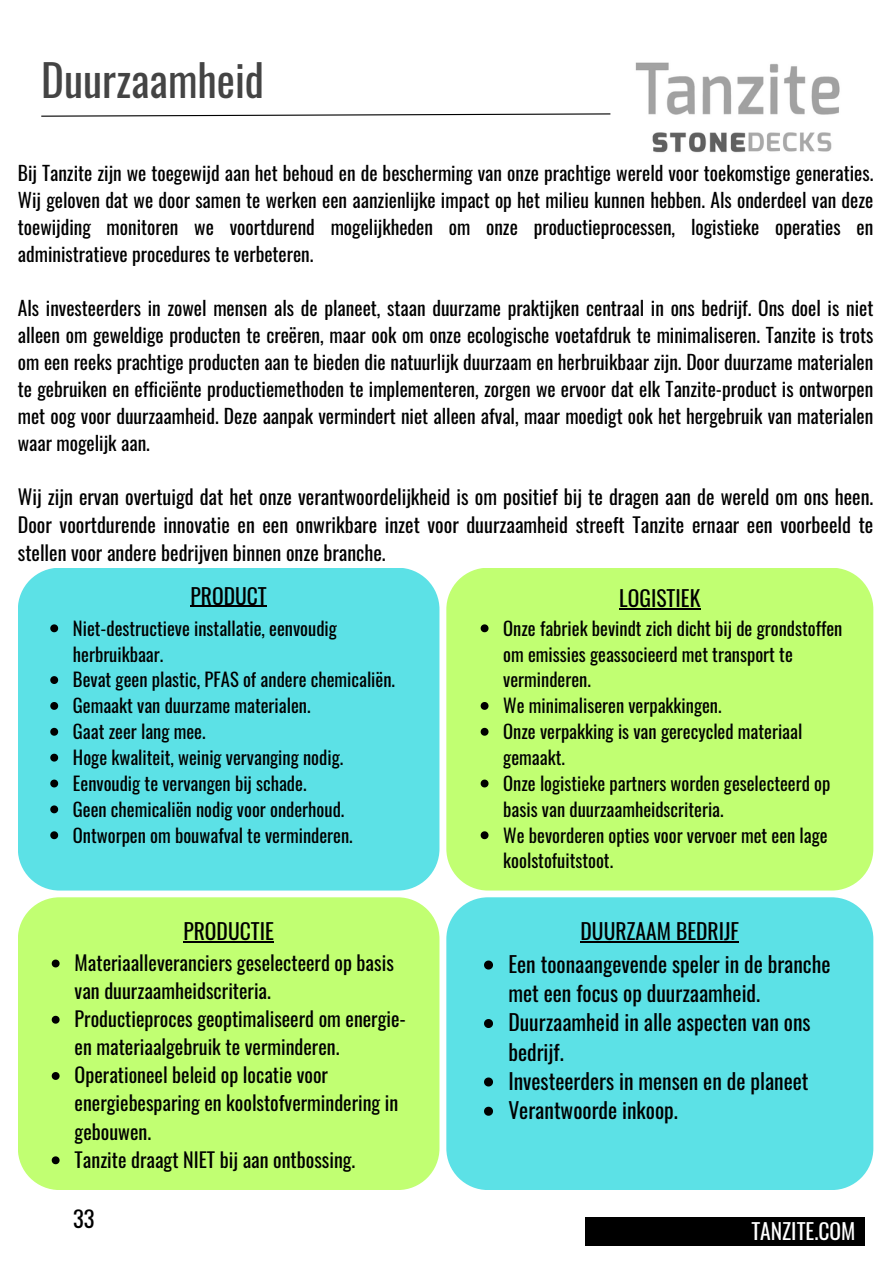
<style>
.page{position:relative;width:893px;height:1264px;background:#fff}
.page>*{position:absolute;margin:0;border:0;box-sizing:border-box;transform-origin:0 0}
.t1{font:43.35px "Oswald";color:#444}
.t2{font:22.5px "Oswald";color:#000}
.t3{font:21.6px/29.2px "Oswald";color:#000}
.t4{font:21.6px "Oswald";color:#fff}
.t5{font:20.1px/28px "Oswald";color:#000}
.t6{font:19.5px/27px "Oswald";color:#000;text-align:justify}
.t7{font:18.6px/25.8px "Oswald";color:#000}
</style>
<div class="page">
<div style="left:585px;top:1217px;width:279px;height:28px;background:#000"></div>
<img style="left:635px;top:62px;width:205px;height:91px">
<svg style="left:41px;top:113px;width:570px;height:4px"></svg>
<div style="left:446px;top:897px;width:427px;height:292px;background:#5ce1e6"></div>
<div style="left:446px;top:568px;width:427px;height:322px;background:#c1ff72"></div>
<div style="left:18px;top:568px;width:421px;height:322px;background:#5ce1e6"></div>
<div style="left:18px;top:897px;width:421px;height:292px;background:#c1ff72"></div>
<hr style="left:190px;top:606px;width:77px;height:1px;background:#000">
<hr style="left:619px;top:608px;width:81px;height:1px;background:#000">
<hr style="left:580px;top:941px;width:159px;height:1px;background:#000">
<hr style="left:183px;top:941px;width:91px;height:1px;background:#000">
<svg style="left:50px;top:624px;width:8px;height:8px"></svg>
<svg style="left:50px;top:676px;width:8px;height:8px"></svg>
<svg style="left:50px;top:702px;width:8px;height:8px"></svg>
<svg style="left:50px;top:727px;width:8px;height:8px"></svg>
<svg style="left:50px;top:753px;width:8px;height:8px"></svg>
<svg style="left:50px;top:779px;width:8px;height:8px"></svg>
<svg style="left:50px;top:805px;width:8px;height:8px"></svg>
<svg style="left:50px;top:831px;width:8px;height:8px"></svg>
<svg style="left:52px;top:959px;width:8px;height:8px"></svg>
<svg style="left:52px;top:1015px;width:8px;height:8px"></svg>
<svg style="left:52px;top:1072px;width:8px;height:7px"></svg>
<svg style="left:52px;top:1156px;width:8px;height:8px"></svg>
<svg style="left:484px;top:960px;width:9px;height:9px"></svg>
<svg style="left:484px;top:1019px;width:9px;height:9px"></svg>
<svg style="left:484px;top:1077px;width:9px;height:9px"></svg>
<svg style="left:484px;top:1106px;width:9px;height:9px"></svg>
<svg style="left:480px;top:624px;width:8px;height:8px"></svg>
<svg style="left:480px;top:702px;width:8px;height:8px"></svg>
<svg style="left:480px;top:727px;width:8px;height:8px"></svg>
<svg style="left:480px;top:779px;width:8px;height:8px"></svg>
<svg style="left:480px;top:831px;width:8px;height:8px"></svg>
<p class="t1" style="left:41px;top:46px;width:224px">Duurzaamheid</p>
<p class="t6" style="left:18px;top:159px;width:856px">Bij Tanzite zijn we toegewijd aan het behoud en de bescherming van onze prachtige wereld voor toekomstige generaties.<br>Wij geloven dat we door samen te werken een aanzienlijke impact op het milieu kunnen hebben. Als onderdeel van deze toewijding monitoren we voortdurend mogelijkheden om onze productieprocessen, logistieke operaties en administratieve procedures te verbeteren.</p>
<p class="t6" style="left:18px;top:294px;width:856px">Als investeerders in zowel mensen als de planeet, staan duurzame praktijken centraal in ons bedrijf. Ons doel is niet alleen om geweldige producten te creëren, maar ook om onze ecologische voetafdruk te minimaliseren. Tanzite is trots om een reeks prachtige producten aan te bieden die natuurlijk duurzaam en herbruikbaar zijn. Door duurzame materialen te gebruiken en efficiënte productiemethoden te implementeren, zorgen we ervoor dat elk Tanzite-product is ontworpen met oog voor duurzaamheid. Deze aanpak vermindert niet alleen afval, maar moedigt ook het hergebruik van materialen waar mogelijk aan.</p>
<p class="t5" style="left:18px;top:482px;width:856px;text-align:justify">Wij zijn ervan overtuigd dat het onze verantwoordelijkheid is om positief bij te dragen aan de wereld om ons heen.<br>Door voortdurende innovatie en een onwrikbare inzet voor duurzaamheid streeft Tanzite ernaar een voorbeeld te stellen voor andere bedrijven binnen onze branche.</p>
<p class="t3" style="left:190px;top:580px;width:78px">PRODUCT</p>
<p class="t3" style="left:619px;top:583px;width:83px">LOGISTIEK</p>
<p class="t7" style="left:73px;top:614px;width:265px">Niet-destructieve installatie, eenvoudig herbruikbaar.</p>
<p class="t7" style="left:73px;top:666px;width:323px">Bevat geen plastic, PFAS of andere chemicaliën.</p>
<p class="t7" style="left:73px;top:692px;width:239px">Gemaakt van duurzame materialen.</p>
<p class="t7" style="left:73px;top:717px;width:134px">Gaat zeer lang mee.</p>
<p class="t7" style="left:73px;top:743px;width:272px">Hoge kwaliteit, weinig vervanging nodig.</p>
<p class="t7" style="left:73px;top:769px;width:235px">Eenvoudig te vervangen bij schade.</p>
<p class="t7" style="left:73px;top:795px;width:273px">Geen chemicaliën nodig voor onderhoud.</p>
<p class="t7" style="left:73px;top:821px;width:281px">Ontworpen om bouwafval te verminderen.</p>
<p class="t7" style="left:503px;top:614px;width:340px">Onze fabriek bevindt zich dicht bij de grondstoffen om emissies geassocieerd met transport te verminderen.</p>
<p class="t7" style="left:503px;top:692px;width:220px">We minimaliseren verpakkingen.</p>
<p class="t7" style="left:503px;top:717px;width:300px">Onze verpakking is van gerecycled materiaal gemaakt.</p>
<p class="t7" style="left:503px;top:769px;width:328px">Onze logistieke partners worden geselecteerd op basis van duurzaamheidscriteria.</p>
<p class="t7" style="left:503px;top:821px;width:326px">We bevorderen opties voor vervoer met een lage koolstofuitstoot.</p>
<p class="t3" style="left:183px;top:915px;width:92px">PRODUCTIE</p>
<p class="t3" style="left:580px;top:915px;width:160px">DUURZAAM BEDRIJF</p>
<p class="t5" style="left:75px;top:947px;width:321px">Materiaalleveranciers geselecteerd op basis van duurzaamheidscriteria.</p>
<p class="t5" style="left:75px;top:1003px;width:333px">Productieproces geoptimaliseerd om energie&shy;en materiaalgebruik te verminderen.</p>
<p class="t5" style="left:75px;top:1060px;width:325px">Operationeel beleid op locatie voor energiebesparing en koolstofvermindering in gebouwen.</p>
<p class="t5" style="left:75px;top:1144px;width:282px">Tanzite draagt NIET bij aan ontbossing.</p>
<p class="t2" style="left:73px;top:1201px;width:23px">33</p>
<p class="t3" style="left:508px;top:948px;width:323px">Een toonaangevende speler in de branche met een focus op duurzaamheid.</p>
<p class="t3" style="left:508px;top:1007px;width:304px">Duurzaamheid in alle aspecten van ons bedrijf.</p>
<p class="t3" style="left:508px;top:1065px;width:301px">Investeerders in mensen en de planeet</p>
<p class="t3" style="left:508px;top:1094px;width:171px">Verantwoorde inkoop.</p>
<p class="t4" style="left:751px;top:1213px;width:106px">TANZITE.COM</p>
</div>
